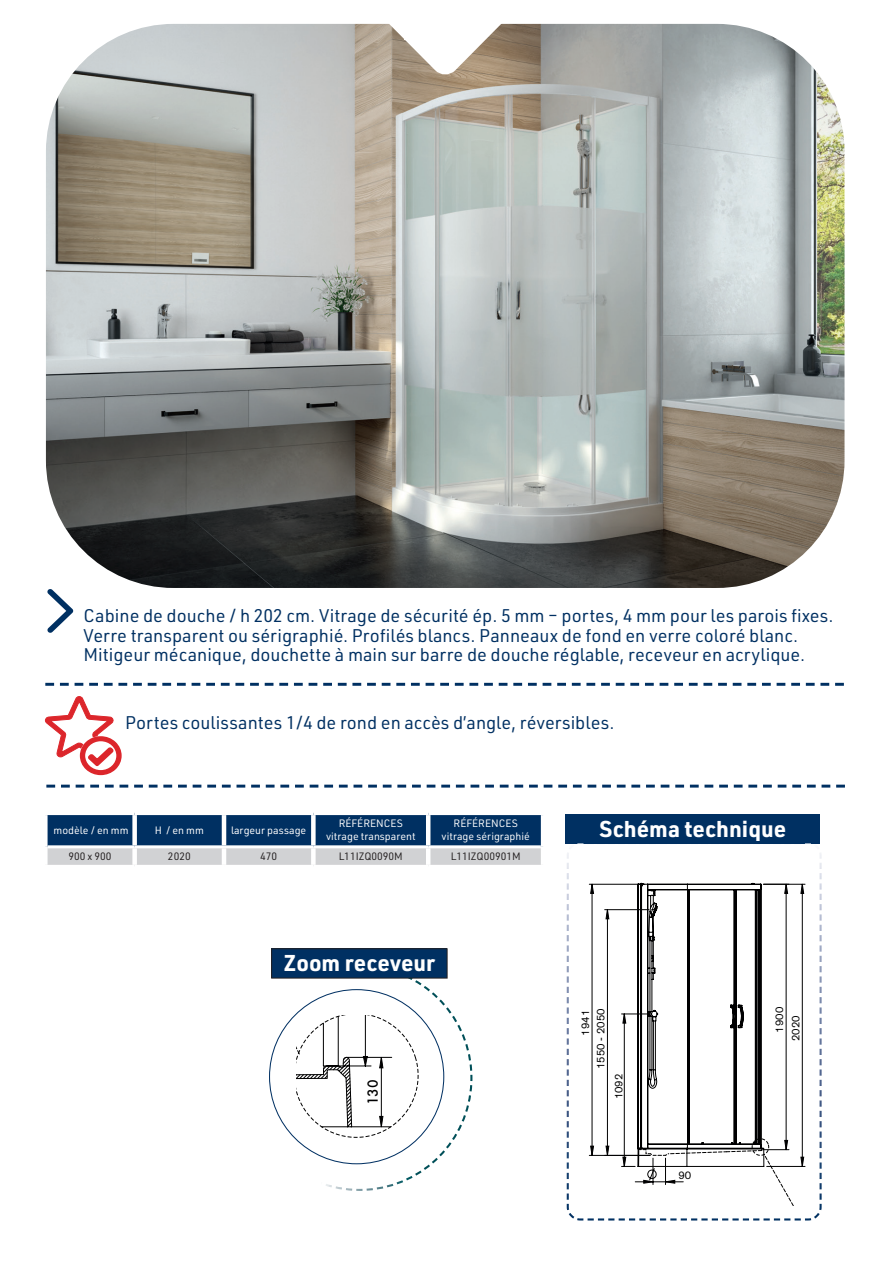
<style>
.page{position:relative;width:885px;height:1263px;background:#fff}
.page>*{position:absolute;margin:0;border:0;box-sizing:border-box;transform-origin:0 0}
.t1{font:700 22.5px "URWDIN";color:#fff}
.t2{font:18px/19.5px "URWDIN";color:#003062}
.t3{font:500 15.15px "Futura PT";color:#000001}
.t4{font:10.95px "Theinhardt";color:#000001}
.t5{font:10.5px/12.6px "URWDIN";color:#fff;text-align:center}
.t6{font:10.5px "URWDIN";color:#231f20}
</style>
<div class="page">
<div style="left:271px;top:949px;width:176px;height:29px;background:#003062"></div>
<div style="left:271px;top:948px;width:176px;height:30px;border:1px solid #231f20"></div>
<svg style="left:269px;top:964px;width:204px;height:227px"></svg>
<img style="left:46px;top:24px;width:798px;height:564px">
<svg style="left:45px;top:696px;width:77px;height:80px"></svg>
<svg style="left:45px;top:683px;width:798px;height:3px"></svg>
<svg style="left:46px;top:785px;width:798px;height:2px"></svg>
<svg style="left:355px;top:23px;width:179px;height:62px"></svg>
<div style="left:404px;top:2px;width:80px;height:38px;background:#fff"></div>
<svg style="left:47px;top:589px;width:26px;height:44px"></svg>
<div style="left:565px;top:814px;width:255px;height:29px;background:#003062"></div>
<svg style="left:568px;top:843px;width:251px;height:1px"></svg>
<svg style="left:566px;top:853px;width:255px;height:367px"></svg>
<hr style="left:625px;top:1262px;width:31px;height:1px;background:#000001">
<svg style="left:625px;top:1262px;width:12px;height:1px"></svg>
<hr style="left:589px;top:1155px;width:61px;height:1px;background:#000001">
<hr style="left:589px;top:884px;width:55px;height:1px;background:#000001">
<hr style="left:604px;top:909px;width:44px;height:1px;background:#000001">
<svg style="left:590px;top:884px;width:4px;height:272px"></svg>
<svg style="left:605px;top:909px;width:4px;height:246px"></svg>
<svg style="left:621px;top:863px;width:200px;height:342px"></svg>
<svg style="left:48px;top:815px;width:493px;height:50px;background:#4d6b8c"></svg>
<div style="left:132px;top:815px;width:5px;height:30px;background:#fff"></div>
<hr style="left:222px;top:815px;width:4px;height:30px;background:#fff">
<svg style="left:311px;top:815px;width:4px;height:30px"></svg>
<hr style="left:426px;top:815px;width:4px;height:30px;background:#fff">
<div style="left:132px;top:848px;width:5px;height:17px;background:#fff"></div>
<hr style="left:222px;top:848px;width:4px;height:17px;background:#fff">
<hr style="left:311px;top:848px;width:4px;height:17px;background:#fff">
<hr style="left:426px;top:848px;width:4px;height:17px;background:#fff">
<hr style="left:224px;top:845px;width:89px;height:3px;background:#fff">
<hr style="left:313px;top:845px;width:115px;height:3px;background:#fff">
<hr style="left:428px;top:845px;width:113px;height:3px;background:#fff">
<hr style="left:135px;top:845px;width:89px;height:3px;background:#fff">
<hr style="left:48px;top:845px;width:87px;height:3px;background:#fff">
<p class="t2" style="left:84px;top:605px;width:751px">Cabine de douche / h 202 cm. Vitrage de sécurité ép. 5 mm – portes, 4 mm pour les parois fixes.<br>Verre transparent ou sérigraphié. Profilés blancs. Panneaux de fond en verre coloré blanc.<br>Mitigeur mécanique, douchette à main sur barre de douche réglable, receveur en acrylique.</p>
<p class="t2" style="left:125px;top:712px;width:491px">Portes coulissantes 1/4 de rond en accès d’angle, réversibles.</p>
<p class="t5" style="left:53px;top:823px;width:76px">modèle / en mm</p>
<p class="t5" style="left:155px;top:823px;width:51px">H / en mm</p>
<p class="t5" style="left:231px;top:823px;width:77px">largeur passage</p>
<p class="t5" style="left:326px;top:817px;width:91px">RÉFÉRENCES vitrage transparent</p>
<p class="t5" style="left:441px;top:817px;width:90px">RÉFÉRENCES vitrage sérigraphié</p>
<p class="t6" style="left:68px;top:850px;width:45px">900 x 900</p>
<p class="t6" style="left:168px;top:850px;width:24px">2020</p>
<p class="t6" style="left:260px;top:850px;width:19px">470</p>
<p class="t6" style="left:339px;top:850px;width:66px">L11IZQ0090M</p>
<p class="t6" style="left:450px;top:850px;width:71px">L11IZQ00901M</p>
<p class="t1" style="left:283px;top:948px;width:153px">Zoom receveur</p>
<p class="t3" style="left:364px;top:1105px;width:27px;rotate:-90deg">130</p>
<p class="t1" style="left:599px;top:813px;width:188px">Schéma technique</p>
<p class="t4" style="left:594px;top:1069px;width:62px;rotate:-90deg">1550 - 2050</p>
<p class="t4" style="left:579px;top:1035px;width:27px;rotate:-90deg">1941</p>
<p class="t4" style="left:612px;top:1099px;width:27px;rotate:-90deg">1092</p>
<p class="t4" style="left:678px;top:1168px;width:14px">90</p>
<p class="t4" style="left:773px;top:1033px;width:27px;rotate:-90deg">1900</p>
<p class="t4" style="left:789px;top:1041px;width:27px;rotate:-90deg">2020</p>
</div>
